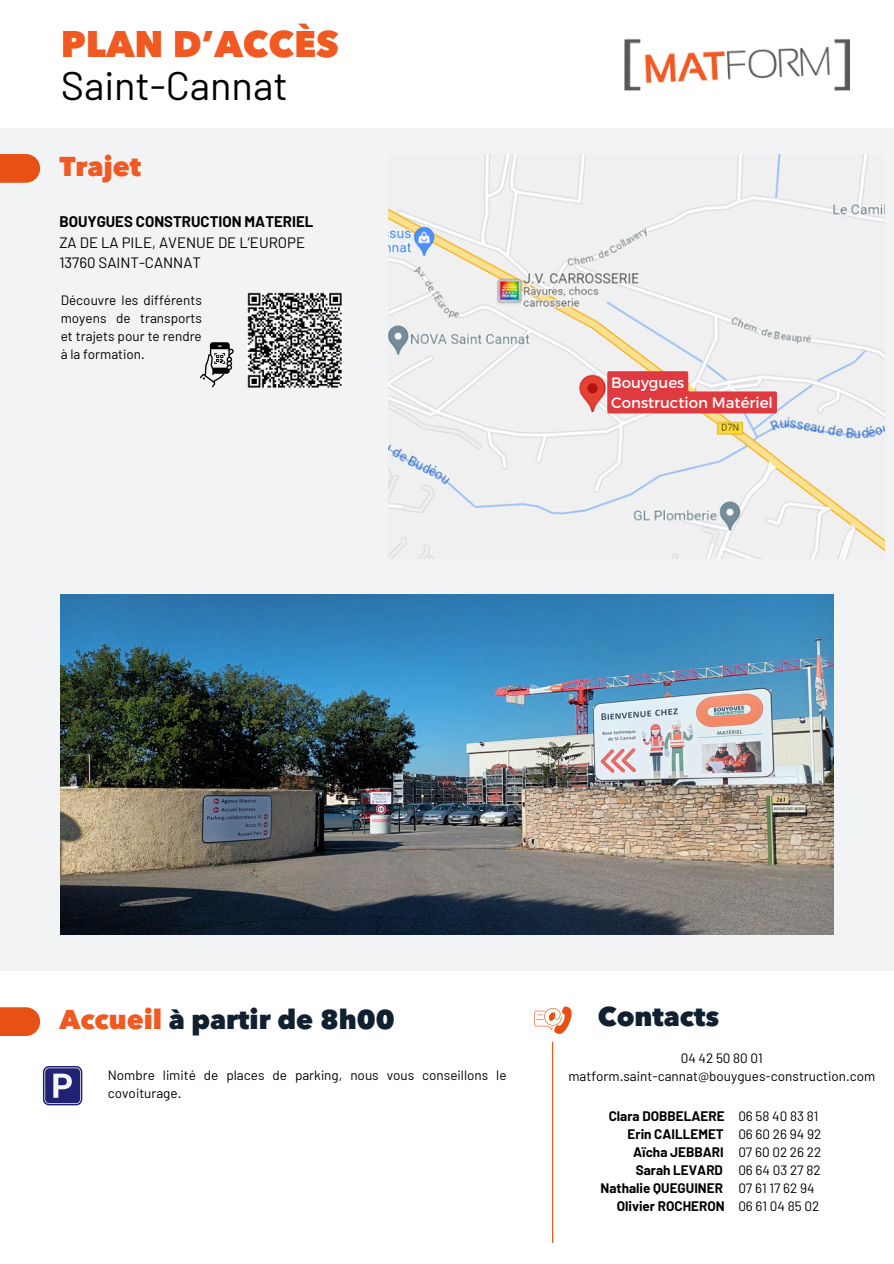
<style>
.page{position:relative;width:894px;height:1264px;background:#fff}
.page>*{position:absolute;margin:0;border:0;box-sizing:border-box;transform-origin:0 0}
.t1{font:39.75px "Barlow";color:#010101}
.t2{font:800 36.75px "Avenir Next LT Pro";color:#f15922}
.t3{font:800 27px "Avenir Next LT Pro";color:#102031}
.t4{font:800 27px "Avenir Next LT Pro";color:#f15922}
.t5{font:15px/20.2px "Barlow";color:#000}
.t6{font:700 15px "Barlow";color:#000}
.t7{font:15px/20.2px "Montserrat";color:#fff}
.t8{font:13.5px/18px "Barlow";color:#000;text-align:justify}
.t9{font:700 13.5px/18px "Barlow";color:#000;text-align:right}
.s1{color:#f15922}
</style>
<div class="page">
<svg style="left:534px;top:1006px;width:37px;height:27px"></svg>
<div style="left:0;top:128px;width:893px;height:842px;background:#f2f3f5"></div>
<svg style="left:43px;top:1066px;width:39px;height:39px;background:#565694"></svg>
<img style="left:624px;top:39px;width:225px;height:52px">
<hr style="left:552px;top:1042px;width:1px;height:200px;background:#e75113">
<div style="left:0;top:154px;width:40px;height:29px;background:#e75113"></div>
<div style="left:0;top:1007px;width:40px;height:29px;background:#e75113"></div>
<svg style="left:200px;top:342px;width:33px;height:45px"></svg>
<img style="left:388px;top:154px;width:496px;height:404px">
<img style="left:247px;top:293px;width:96px;height:94px">
<img style="left:60px;top:594px;width:773px;height:340px">
<svg style="left:607px;top:371px;width:169px;height:42px"></svg>
<h2 class="t2" style="left:61px;top:29px;width:280px">PLAN D’ACCÈS</h2>
<h1 class="t1" style="left:61px;top:60px;width:228px">Saint-Cannat</h1>
<p class="t4" style="left:59px;top:156px;width:83px">Trajet</p>
<p class="t6" style="left:59px;top:212px;width:255px">BOUYGUES CONSTRUCTION MATERIEL</p>
<p class="t5" style="left:59px;top:232px;width:247px">ZA DE LA PILE, AVENUE DE L’EUROPE<br>13760 SAINT-CANNAT</p>
<h2 class="t8" style="left:61px;top:290px;width:143px">Découvre les différents moyens de transports et trajets pour te rendre à la formation.</h2>
<p class="t7" style="left:611px;top:371px;width:163px">Bouygues<br>Construction Matériel</p>
<p class="t3" style="left:59px;top:1008px;width:337px"><span class="s1">Accueil</span> à partir de 8h00</p>
<h3 class="t3" style="left:597px;top:1005px;width:123px">Contacts</h3>
<p class="t8" style="left:680px;top:1048px;width:84px">04 42 50 80 01</p>
<h2 class="t8" style="left:108px;top:1065px;width:400px">Nombre limité de places de parking, nous vous conseillons le</h2>
<p class="t8" style="left:568px;top:1066px;width:308px">matform.saint-cannat@bouygues-construction.com</p>
<h2 class="t8" style="left:108px;top:1083px;width:75px">covoiturage.</h2>
<p class="t8" style="left:738px;top:1106px;width:82px">06 58 40 83 81</p>
<p class="t8" style="left:738px;top:1124px;width:84px">06 60 26 94 92</p>
<p class="t8" style="left:738px;top:1142px;width:84px">07 60 02 26 22</p>
<h2 class="t8" style="left:738px;top:1160px;width:84px">06 64 03 27 82</h2>
<p class="t8" style="left:738px;top:1178px;width:78px">07 61 17 62 94</p>
<p class="t8" style="left:738px;top:1196px;width:82px">06 61 04 85 02</p>
<p class="t9" style="left:600px;top:1106px;width:125px">Clara DOBBELAERE<br>Erin CAILLEMET<br>Aïcha JEBBARI<br>Sarah LEVARD<br>Nathalie QUEGUINER</p>
<p class="t9" style="left:616px;top:1196px;width:109px">Olivier ROCHERON</p>
</div>
